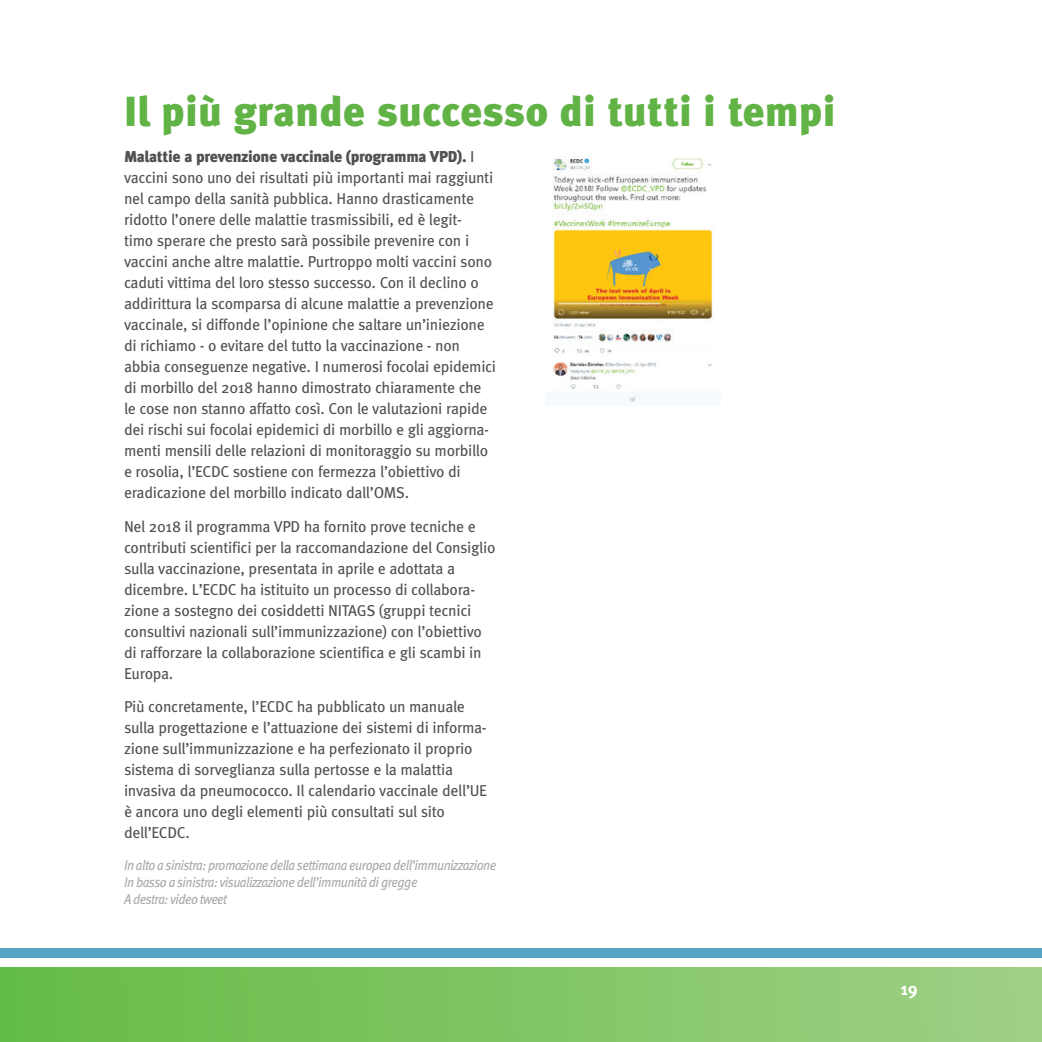
<style>
.page{position:relative;width:1042px;height:1042px;background:#fff}
.page>*{position:absolute;margin:0;border:0;box-sizing:border-box;transform-origin:0 0}
.t1{font:900 42px "Meta Pro";color:#61b345}
.t2{font:700 17.5px "Meta Pro";color:#fff}
.t3{font:15.75px/21px "Meta Pro";letter-spacing:-.02em;color:#535051}
.t4{font:italic 14px/16.8px "Meta Pro";letter-spacing:-.04em;color:#a8a9ad;scale:.91 1}
.s1{font-weight:900}
</style>
<div class="page">
<img style="left:553px;top:157px;width:160px;height:246px">
<div style="left:0;top:947px;width:1042px;height:10px;background:#56a5c4"></div>
<div style="left:0;top:967px;width:1042px;height:75px;background:linear-gradient(to right,#64bb45,#9fd085)"></div>
<h1 class="t1" style="left:124px;top:85px;width:713px">Il più grande successo di tutti i tempi</h1>
<p class="t3" style="left:124px;top:147px;width:374px"><span class="s1">Malattie a prevenzione vaccinale (programma VPD).</span> I vaccini sono uno dei risultati più importanti mai raggiunti nel campo della sanità pubblica. Hanno drasticamente ridotto l’onere delle malattie trasmissibili, ed è legit-<br>timo sperare che presto sarà possibile prevenire con i vaccini anche altre malattie. Purtroppo molti vaccini sono caduti vittima del loro stesso successo. Con il declino o addirittura la scomparsa di alcune malattie a prevenzione vaccinale, si diffonde l’opinione che saltare un’iniezione di richiamo - o evitare del tutto la vaccinazione - non abbia conseguenze negative. I numerosi focolai epidemici di morbillo del 2018 hanno dimostrato chiaramente che le cose non stanno affatto così. Con le valutazioni rapide dei rischi sui focolai epidemici di morbillo e gli aggiorna&shy;menti mensili delle relazioni di monitoraggio su morbillo e rosolia, l’ECDC sostiene con fermezza l’obiettivo di eradicazione del morbillo indicato dall’OMS.</p>
<p class="t3" style="left:124px;top:516px;width:373px">Nel 2018 il programma VPD ha fornito prove tecniche e contributi scientifici per la raccomandazione del Consiglio sulla vaccinazione, presentata in aprile e adottata a dicembre. L’ECDC ha istituito un processo di collabora&shy;zione a sostegno dei cosiddetti NITAGS (gruppi tecnici consultivi nazionali sull’immunizzazione) con l’obiettivo di rafforzare la collaborazione scientifica e gli scambi in Europa.</p>
<p class="t3" style="left:124px;top:697px;width:365px">Più concretamente, l’ECDC ha pubblicato un manuale sulla progettazione e l’attuazione dei sistemi di informa&shy;zione sull’immunizzazione e ha perfezionato il proprio sistema di sorveglianza sulla pertosse e la malattia invasiva da pneumococco. Il calendario vaccinale dell’UE è ancora uno degli elementi più consultati sul sito dell’ECDC.</p>
<p class="t4" style="left:124px;top:857px;width:410px">In alto a sinistra: promozione della settimana europea dell’immunizzazione<br>In basso a sinistra: visualizzazione dell’immunità di gregge<br>A destra: video tweet</p>
<p class="t2" style="left:900px;top:977px;width:19px">19</p>
</div>
